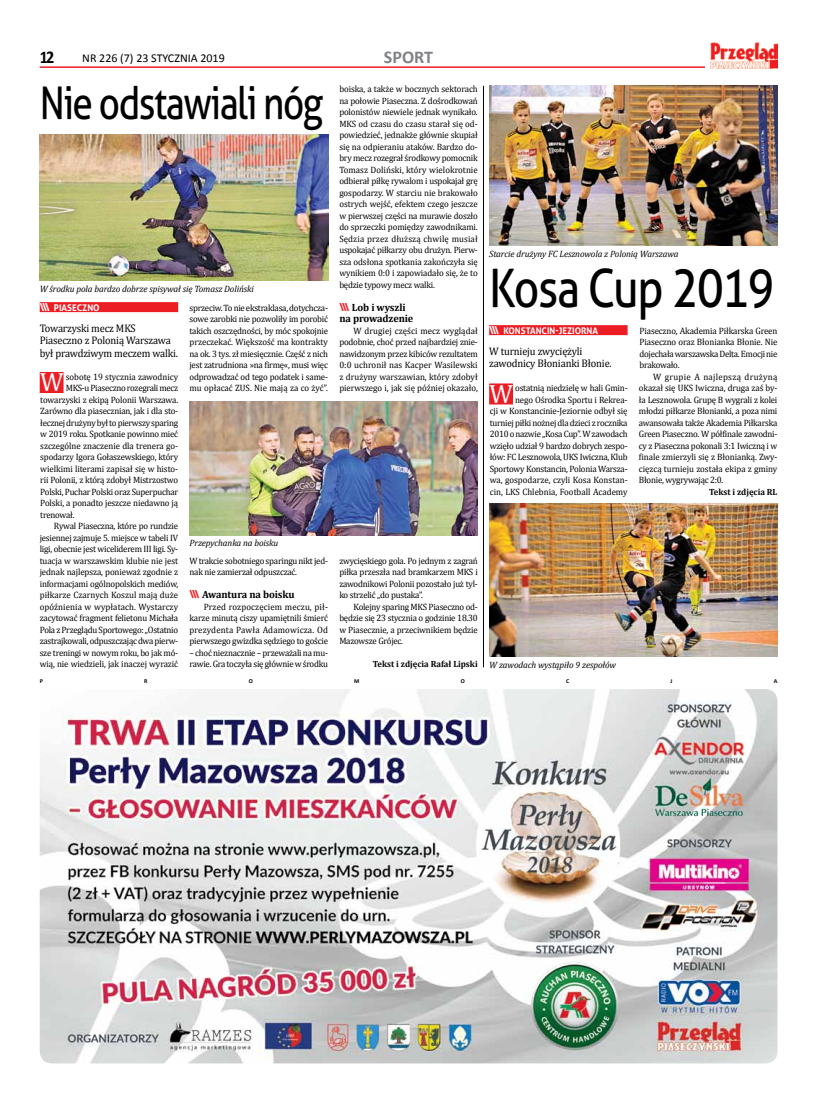
<style>
.page{position:relative;width:820px;height:1106px;background:#fff}
.page>*{position:absolute;margin:0;border:0;box-sizing:border-box;transform-origin:0 0}
.t1{font:53px "Aller";letter-spacing:-.03em;color:#000;scale:.84 1}
.t2{font:45px "Aller";letter-spacing:-.04em;color:#000;scale:.82 1}
.t3{font:26.5px "Cambria";color:#fff;scale:.96 1}
.t4{font:700 18px "Calibri";color:#808285}
.t5{font:700 18px "Calibri";color:#000;scale:.9 1}
.t6{font:12px "Calibri";color:#000}
.t7{font:11px/12.5px "Cambria";letter-spacing:-.015em;color:#000;scale:.95 1}
.t8{font:700 10.5px/11.5px "Cambria";letter-spacing:-.01em;color:#000}
.t9{font:9.2px/11.5px "Cambria";letter-spacing:-.025em;color:#000;text-align:justify;scale:.96 1}
.t10{font:italic 9.2px "Cambria";letter-spacing:-.01em;color:#000}
.t11{font:9.2px "Cambria";letter-spacing:-.005em;color:#000;scale:.96 1}
.t12{font:9.2px "Cambria";letter-spacing:.005em;color:#000;scale:.96 1}
.t13{font:700 9.2px "Aller";color:#fff;scale:.96 1}
.t14{font:700 9px "Cambria";color:#000;scale:.96 1}
.t15{font:700 6px "Calibri";color:#000}
.s1{font-size:11px}
.s2{font-family:"Aller";font-size:11px;color:#ed1d24}
</style>
<div class="page">
<hr style="left:40px;top:66px;width:737px;height:2px;background:#ed1d24">
<div style="left:705px;top:42px;width:72px;height:26px;background:#fff"></div>
<img style="left:710px;top:42px;width:67px;height:26px">
<img style="left:40px;top:689px;width:737px;height:374px">
<div style="left:40px;top:302px;width:138px;height:10px;background:#ed1d24"></div>
<div style="left:40px;top:372px;width:23px;height:21px;background:#ed1d24"></div>
<div style="left:489px;top:325px;width:138px;height:10px;background:#ed1d24"></div>
<div style="left:489px;top:383px;width:24px;height:21px;background:#ed1d24"></div>
<img style="left:489px;top:86px;width:288px;height:159px">
<img style="left:489px;top:503px;width:288px;height:154px">
<img style="left:40px;top:134px;width:288px;height:146px">
<img style="left:189px;top:402px;width:288px;height:133px">
<hr style="left:483px;top:86px;width:1px;height:581px;background:#000">
<h3 class="t5" style="left:40px;top:45px;width:16px">11</h3>
<h3 class="t6" style="left:82px;top:51px;width:144px">NR 226 (7) 23 STYCZNIA 2019</h3>
<h3 class="t4" style="left:384px;top:45px;width:51px">SPORT</h3>
<h2 class="t2" style="left:40px;top:76px;width:347px">Nie odstawiali nóg</h2>
<p class="t10" style="left:40px;top:282px;width:216px">W środku pola bardzo dobrze spisywał się Tomasz Doliński</p>
<p class="t13" style="left:40px;top:302px;width:64px"><span class="s1">\\\</span> PIASECZNO</p>
<p class="t7" style="left:40px;top:321px;width:147px">Towarzyski mecz MKS<br>Piaseczno z Polonią Warszawa był prawdziwym meczem walki.</p>
<h3 class="t3" style="left:40px;top:366px;width:26px">W</h3>
<p class="t11" style="left:66px;top:371px;width:118px">sobotę 19 stycznia zawodnicy</p>
<p class="t9" style="left:66px;top:382px;width:119px">MKS-u Piaseczno rozegrali mecz</p>
<p class="t9" style="left:40px;top:394px;width:145px">towarzyski z ekipą Polonii Warszawa.</p>
<p class="t9" style="left:40px;top:405px;width:145px">Zarówno dla piasecznian, jak i dla sto-</p>
<p class="t9" style="left:40px;top:417px;width:145px">łecznej drużyny był to pierwszy sparing</p>
<p class="t9" style="left:40px;top:428px;width:145px">w 2019 roku. Spotkanie powinno mieć</p>
<p class="t11" style="left:40px;top:440px;width:145px">szczególne znaczenie dla trenera go-</p>
<p class="t9" style="left:40px;top:451px;width:145px">spodarzy Igora Gołaszewskiego, który</p>
<p class="t11" style="left:40px;top:463px;width:145px">wielkimi literami zapisał się w histo-</p>
<p class="t9" style="left:40px;top:474px;width:145px">rii Polonii, z którą zdobył Mistrzostwo</p>
<p class="t9" style="left:40px;top:486px;width:145px">Polski, Puchar Polski oraz Superpuchar</p>
<p class="t9" style="left:40px;top:497px;width:145px">Polski, a ponadto jeszcze niedawno ją</p>
<p class="t9" style="left:40px;top:509px;width:37px">trenował.</p>
<p class="t9" style="left:54px;top:520px;width:131px">Rywal Piaseczna, które po rundzie</p>
<p class="t9" style="left:40px;top:532px;width:146px">jesiennej zajmuje 5. miejsce w tabeli IV</p>
<p class="t9" style="left:40px;top:543px;width:146px">ligi, obecnie jest wiceliderem III ligi. Sy-</p>
<p class="t9" style="left:40px;top:555px;width:146px">tuacja w warszawskim klubie nie jest</p>
<p class="t9" style="left:40px;top:566px;width:146px">jednak najlepsza, ponieważ zgodnie z</p>
<p class="t9" style="left:40px;top:578px;width:146px">informacjami ogólnopolskich mediów,</p>
<p class="t12" style="left:40px;top:589px;width:146px">piłkarze Czarnych Koszul mają duże</p>
<p class="t12" style="left:40px;top:601px;width:146px">opóźnienia w wypłatach. Wystarczy</p>
<p class="t9" style="left:40px;top:612px;width:146px">zacytować fragment felietonu Michała</p>
<p class="t9" style="left:40px;top:624px;width:146px">Pola z Przeglądu Sportowego: „Ostatnio</p>
<p class="t9" style="left:40px;top:635px;width:146px">zastrajkowali, odpuszczając dwa pierw-</p>
<p class="t9" style="left:40px;top:647px;width:146px">sze treningi w nowym roku, bo jak mó-</p>
<p class="t9" style="left:40px;top:658px;width:146px">wią, nie wiedzieli, jak inaczej wyrazić</p>
<p class="t9" style="left:189px;top:302px;width:146px">sprzeciw. To nie ekstraklasa, dotychcza&shy;sowe zarobki nie pozwoliły im porobić takich oszczędności, by móc spokojnie przeczekać. Większość ma kontrakty na ok. 3 tys. zł miesięcznie. Część z nich jest zatrudniona »na firmę«, musi więc odprowadzać od tego podatek i same&shy;mu opłacać ZUS. Nie mają za co żyć”.</p>
<p class="t10" style="left:189px;top:537px;width:90px">Przepychanka na boisku</p>
<p class="t9" style="left:189px;top:555px;width:146px">W trakcie sobotniego sparingu nikt jed&shy;nak nie zamierzał odpuszczać.</p>
<p class="t8" style="left:189px;top:588px;width:106px"><span class="s2">\\\</span> Awantura na boisku</p>
<p class="t9" style="left:189px;top:601px;width:146px;text-indent:14px">Przed rozpoczęciem meczu, pił&shy;karze minutą ciszy upamiętnili śmierć prezydenta Pawła Adamowicza. Od pierwszego gwizdka sędziego to goście</p>
<p class="t9" style="left:189px;top:647px;width:146px">– choć nieznacznie – przeważali na mu&shy;rawie. Gra toczyła się głównie w środku</p>
<p class="t9" style="left:339px;top:83px;width:146px">boiska, a także w bocznych sektorach na połowie Piaseczna. Z dośrodkowań polonistów niewiele jednak wynikało.<br>MKS od czasu do czasu starał się od&shy;powiedzieć, jednakże głównie skupiał się na odpieraniu ataków. Bardzo do&shy;bry mecz rozegrał środkowy pomocnik Tomasz Doliński, który wielokrotnie odbierał piłkę rywalom i uspokajał grę gospodarzy. W starciu nie brakowało ostrych wejść, efektem czego jeszcze w pierwszej części na murawie doszło do sprzeczki pomiędzy zawodnikami.<br>Sędzia przez dłuższą chwilę musiał uspokajać piłkarzy obu drużyn. Pierw&shy;sza odsłona spotkania zakończyła się wynikiem 0:0 i zapowiadało się, że to będzie typowy mecz walki.</p>
<p class="t8" style="left:339px;top:301px;width:75px"><span class="s2">\\\</span> Lob i wyszli na prowadzenie</p>
<p class="t9" style="left:339px;top:325px;width:146px;text-indent:14px">W drugiej części mecz wyglądał podobnie, choć przed najbardziej znie&shy;nawidzonym przez kibiców rezultatem 0:0 uchronił nas Kacper Wasilewski z drużyny warszawian, który zdobył pierwszego i, jak się później okazało,</p>
<p class="t9" style="left:339px;top:555px;width:146px">zwycięskiego gola. Po jednym z zagrań piłka przeszła nad bramkarzem MKS i zawodnikowi Polonii pozostało już tyl&shy;ko strzelić „do pustaka”.</p>
<p class="t9" style="left:339px;top:601px;width:146px;text-indent:14px">Kolejny sparing MKS Piaseczno od&shy;będzie się 23 stycznia o godzinie 18.30 w Piasecznie, a przeciwnikiem będzie Mazowsze Grójec.</p>
<p class="t14" style="left:372px;top:658px;width:111px">Tekst i zdjęcia Rafał Lipski</p>
<p class="t10" style="left:489px;top:248px;width:191px">Starcie drużyny FC Lesznowola z Polonią Warszawa</p>
<h1 class="t1" style="left:489px;top:256px;width:341px">Kosa Cup 2019</h1>
<p class="t13" style="left:489px;top:325px;width:115px"><span class="s1">\\\</span> KONSTANCIN-JEZIORNA</p>
<p class="t7" style="left:489px;top:344px;width:130px">W turnieju zwyciężyli zawodnicy Błonianki Błonie.</p>
<h3 class="t3" style="left:489px;top:378px;width:26px">W</h3>
<p class="t9" style="left:489px;top:382px;width:145px;text-align:right">ostatnią niedzielę w hali Gmin-<br>nego Ośrodka Sportu i Rekrea-<br>cji w Konstancinie-Jeziornie odbył się turniej piłki nożnej dla dzieci z rocznika 2010 o nazwie „Kosa Cup”. W zawodach wzięło udział 9 bardzo dobrych zespo&shy;łów: FC Lesznowola, UKS Iwiczna, Klub Sportowy Konstancin, Polonia Warsza&shy;wa, gospodarze, czyli Kosa Konstan&shy;cin, LKS Chlebnia, Football Academy</p>
<p class="t9" style="left:639px;top:325px;width:145px">Piaseczno, Akademia Piłkarska Green Piaseczno oraz Błonianka Błonie. Nie dojechała warszawska Delta. Emocji nie brakowało.</p>
<p class="t9" style="left:638px;top:371px;width:146px;text-indent:14px">W grupie A najlepszą drużyną okazał się UKS Iwiczna, druga zaś by&shy;ła Lesznowola. Grupę B wygrali z kolei młodzi piłkarze Błonianki, a poza nimi awansowała także Akademia Piłkarska Green Piaseczno. W półfinale zawodni&shy;cy z Piaseczna pokonali 3:1 Iwiczną i w finale zmierzyli się z Błonianką. Zwy&shy;cięzcą turnieju została ekipa z gminy Błonie, wygrywając 2:0.</p>
<p class="t14" style="left:708px;top:485px;width:72px">Tekst i zdjęcia RL</p>
<p class="t10" style="left:489px;top:658px;width:128px">W zawodach wystąpiło 9 zespołów</p>
<p class="t15" style="left:40px;top:677px;width:5px">P</p>
<p class="t15" style="left:144px;top:677px;width:5px">R</p>
<p class="t15" style="left:249px;top:677px;width:6px">O</p>
<p class="t15" style="left:354px;top:677px;width:7px">M</p>
<p class="t15" style="left:460px;top:677px;width:6px">O</p>
<p class="t15" style="left:566px;top:677px;width:5px">C</p>
<p class="t15" style="left:670px;top:677px;width:3px">J</p>
<p class="t15" style="left:773px;top:677px;width:5px">A</p>
</div>
